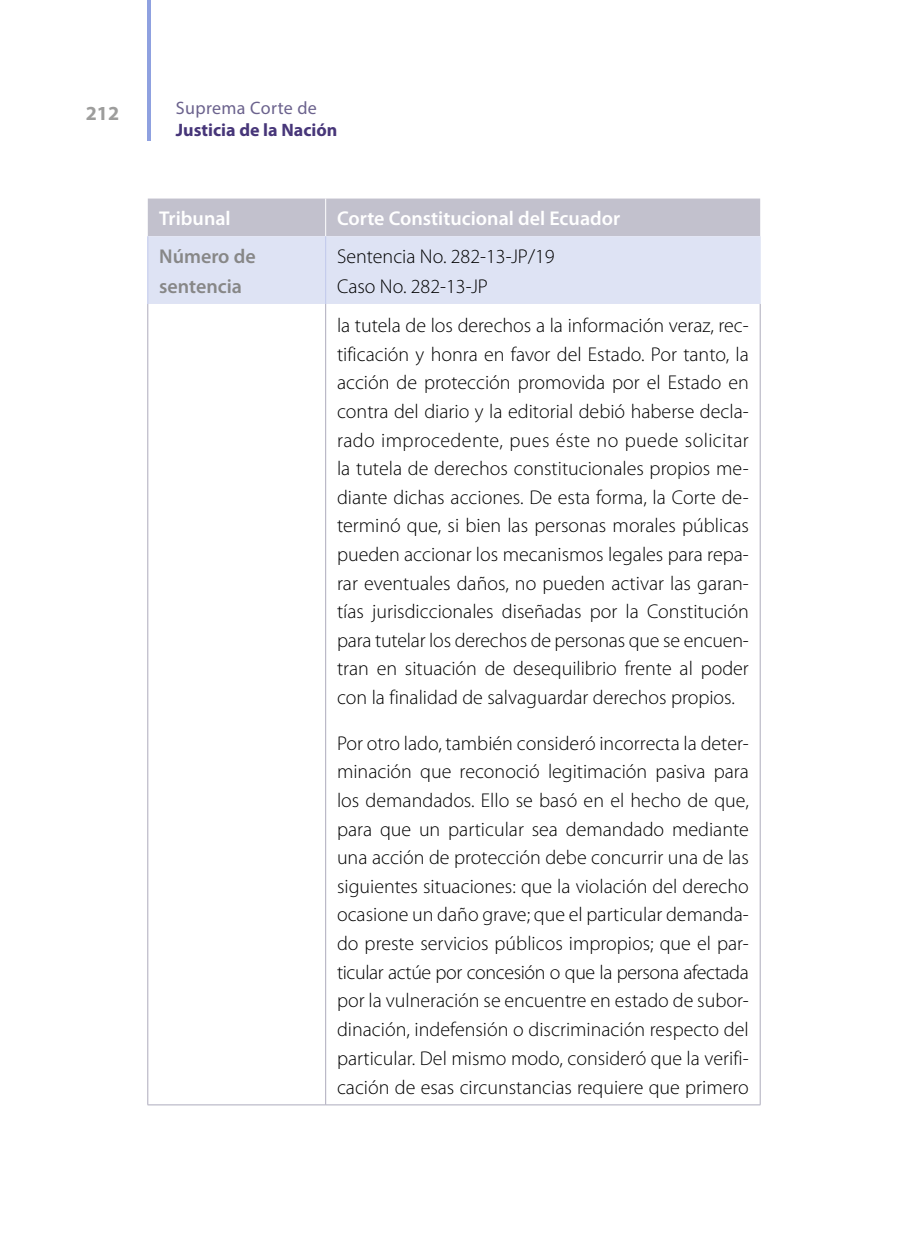
<style>
.page{position:relative;width:908px;height:1248px;background:#fff}
.page>*{position:absolute;margin:0;border:0;box-sizing:border-box;transform-origin:0 0}
.TablaCuerpo{font:300 20px/28.6px "Myriad Pro";color:#000;text-align:justify}
.TablaTitulo2{font:300 20px "Myriad Pro";color:#000}
.TablaTitulo1{font:600 20px "Myriad Pro";color:#fff}
.TablaColumnaIzq{font:600 20px/30px "Myriad Pro";color:#878787}
.t1{font:700 20px "Myriad Pro";color:#9d9d9c}
.t2{font:700 18px "Myriad Pro";color:#473679}
.t3{font:18px "Myriad Pro";letter-spacing:.02em;color:#6b628d}
</style>
<div class="page">
<hr style="left:147px;top:0;width:4px;height:141px;background:#8fa1e0">
<svg style="left:148px;top:198px;width:611px;height:106px;background:#d4d7e6"></svg>
<hr style="left:325px;top:304px;width:1px;height:800px;background:#adabbc">
<hr style="left:147px;top:1104px;width:178px;height:1px;background:#adabbc">
<hr style="left:325px;top:1104px;width:435px;height:1px;background:#adabbc">
<hr style="left:147px;top:236px;width:1px;height:68px;background:#c0c8eb">
<hr style="left:759px;top:236px;width:1px;height:68px;background:#dee3f4">
<hr style="left:147px;top:304px;width:1px;height:800px;background:#adabbc">
<hr style="left:759px;top:304px;width:1px;height:800px;background:#adabbc">
<hr style="left:325px;top:198px;width:1px;height:38px;background:#fff">
<hr style="left:325px;top:236px;width:1px;height:68px;background:#c0c8eb">
<p class="t1" style="left:86px;top:101px;width:35px">212</p>
<p class="t3" style="left:176px;top:97px;width:142px">Suprema Corte de</p>
<p class="t2" style="left:176px;top:118px;width:163px">Justicia de la Nación</p>
<p class="TablaTitulo1" style="left:159px;top:205px;width:73px">Tribunal</p>
<p class="TablaTitulo1" style="left:337px;top:205px;width:284px">Corte Constitucional del Ecuador</p>
<p class="TablaColumnaIzq" style="left:159px;top:240px;width:98px">Número de sentencia</p>
<p class="TablaTitulo2" style="left:337px;top:244px;width:219px">Sentencia No. 282-13-JP/19</p>
<p class="TablaTitulo2" style="left:337px;top:274px;width:152px">Caso No. 282-13-JP</p>
<p class="TablaCuerpo" style="left:337px;top:311px;width:413px">la tutela de los derechos a la información veraz, rec&shy;tificación y honra en favor del Estado. Por tanto, la acción de protección promovida por el Estado en contra del diario y la editorial debió haberse decla&shy;rado improcedente, pues éste no puede solicitar la tutela de derechos constitucionales propios me&shy;diante dichas acciones. De esta forma, la Corte de&shy;terminó que, si bien las personas morales públicas pueden accionar los mecanismos legales para repa&shy;rar eventuales daños, no pueden activar las garan&shy;tías jurisdiccionales diseñadas por la Constitución para tutelar los derechos de personas que se encuen&shy;tran en situación de desequilibrio frente al poder con la finalidad de salvaguardar derechos propios.</p>
<p class="TablaCuerpo" style="left:337px;top:728px;width:413px">Por otro lado, también consideró incorrecta la deter&shy;minación que reconoció legitimación pasiva para los demandados. Ello se basó en el hecho de que, para que un particular sea demandado mediante una acción de protección debe concurrir una de las siguientes situaciones: que la violación del derecho ocasione un daño grave; que el particular demanda&shy;do preste servicios públicos impropios; que el par&shy;ticular actúe por concesión o que la persona afectada por la vulneración se encuentre en estado de subor&shy;dinación, indefensión o discriminación respecto del particular. Del mismo modo, consideró que la verifi&shy;cación de esas circunstancias requiere que primero</p>
</div>
